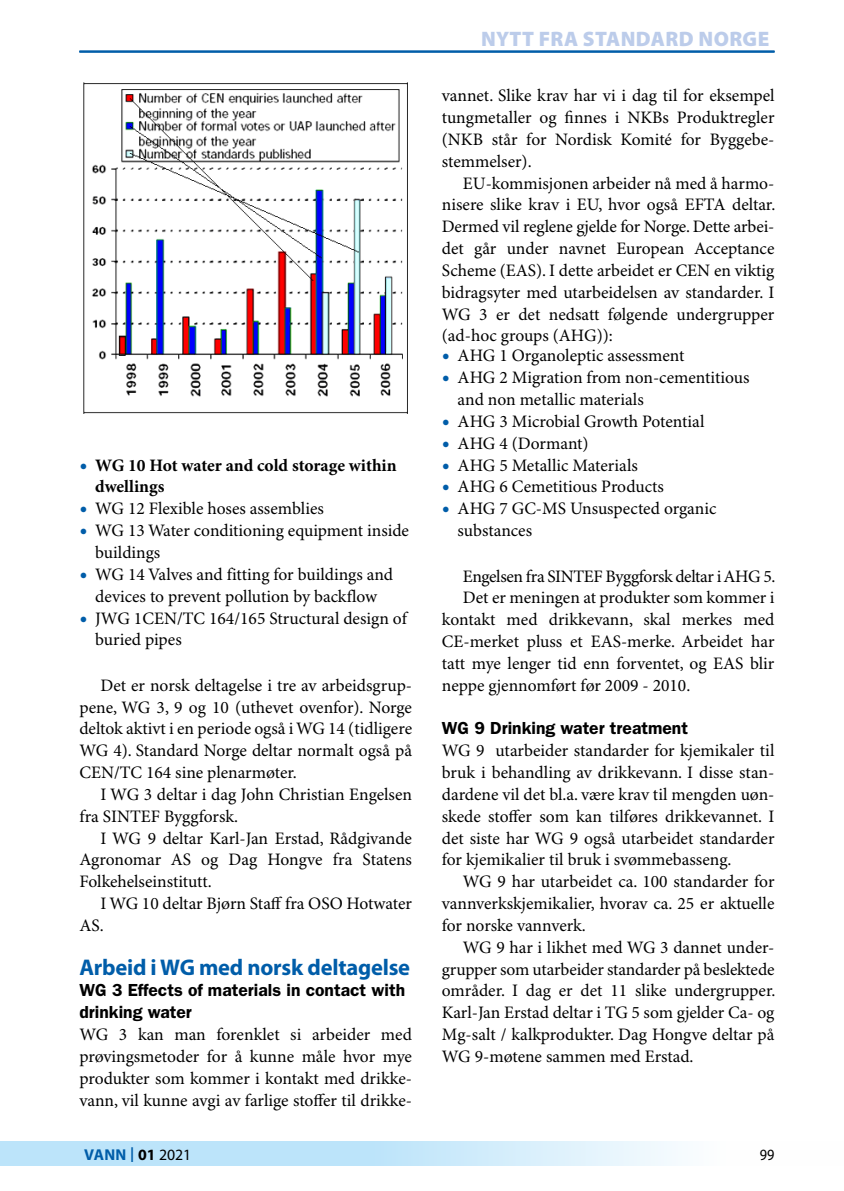
<style>
.page{position:relative;width:844px;height:1191px;background:#fff}
.page>*{position:absolute;margin:0;border:0;box-sizing:border-box;transform-origin:0 0}
.t1{font:700 22.75px "Myriad Pro";letter-spacing:-.01em;color:#005da9}
.t2{font:900 21px "Myriad Pro";letter-spacing:.02em;color:#bcccea}
.t3{font:17.5px/21.9px "Minion Pro";color:#000}
.t4{font:600 17.5px/21.9px "Franklin Gothic";color:#000}
.t5{font:700 17.5px/21.9px "Minion Pro";color:#000}
.t6{font:17.5px "Minion Pro";letter-spacing:-.02em;color:#000}
.t7{font:700 15.75px "Myriad Pro";letter-spacing:.01em;color:#005da9}
.t8{font:15.75px "Myriad Pro";color:#000;scale:.9 1}
.s1{font-weight:400;font-size:21px;color:#005da9}
.s2{font-size:21px;color:#005da9}
.s3{font-weight:400;font-size:21.88px}
.s4{color:#000}
.s5{font-weight:400;color:#000}
</style>
<div class="page">
<svg style="left:1px;top:1141px;width:675px;height:25px;background:#c8e8fa"></svg>
<svg style="left:0;top:1141px;width:1px;height:25px"></svg>
<hr style="left:79px;top:51px;width:695px;height:1px;background:#005da9">
<img style="left:83px;top:82px;width:325px;height:332px">
<p class="t5" style="left:95px;top:455px;width:303px;text-indent:-16px"><span class="s1">•</span> WG 10 Hot water and cold storage within dwellings</p>
<p class="t3" style="left:79px;top:498px;width:246px"><span class="s2">•</span> WG 12 Flexible hoses assemblies</p>
<p class="t3" style="left:95px;top:520px;width:315px;text-indent:-16px"><span class="s2">•</span> WG 13 Water conditioning equipment inside buildings</p>
<p class="t3" style="left:79px;top:564px;width:315px;text-align:center"><span class="s2">•</span> WG 14 Valves and fitting for buildings and devices to prevent pollution by backflow</p>
<p class="t3" style="left:95px;top:607px;width:313px;text-indent:-16px"><span class="s2">•</span> JWG 1CEN/TC 164/165 Structural design of buried pipes</p>
<p class="t3" style="left:79px;top:675px;width:334px;text-align:justify;text-indent:21px">Det er norsk deltagelse i tre av arbeidsgrup&shy;pene, WG 3, 9 og 10 (uthevet ovenfor). Norge deltok aktivt i en periode også i WG 14 (tidligere WG 4). Standard Norge deltar normalt også på CEN/TC 164 sine plenarmøter.</p>
<p class="t3" style="left:79px;top:784px;width:334px;text-indent:21px">I WG 3 deltar i dag John Christian Engelsen fra SINTEF Byggforsk.</p>
<p class="t3" style="left:79px;top:827px;width:334px;text-align:justify;text-indent:21px">I WG 9 deltar Karl-Jan Erstad, Rådgivande Agronomar AS og Dag Hongve fra Statens Folkehelseinstitutt.</p>
<p class="t3" style="left:79px;top:893px;width:334px;text-indent:21px">I WG 10 deltar Bjørn Staff fra OSO Hotwater<br>AS.</p>
<h1 class="t1" style="left:79px;top:954px;width:332px">Arbeid i WG med norsk deltagelse</h1>
<p class="t4" style="left:79px;top:979px;width:327px">WG 3 Effects of materials in contact with drinking water</p>
<p class="t3" style="left:79px;top:1024px;width:334px;text-align:justify">WG 3 kan man forenklet si arbeider med prøvingsmetoder for å kunne måle hvor mye produkter som kommer i kontakt med drikke&shy;vann, vil kunne avgi av farlige stoffer til drikke-</p>
<p class="t2" style="left:481px;top:27px;width:289px">NYTT FRA STANDARD NORGE</p>
<p class="t2" style="left:459px;top:27px;width:311px">FAGFELLEVURDERTE ARTIKLER</p>
<p class="t3" style="left:441px;top:85px;width:334px;text-align:justify">vannet. Slike krav har vi i dag til for eksempel tungmetaller og finnes i NKBs Produktregler (NKB står for Nordisk Komité for Byggebe&shy;stemmelser).</p>
<p class="t3" style="left:441px;top:173px;width:335px;text-indent:21px">EU-kommisjonen arbeider nå med å harmo&shy;nisere slike krav i EU, hvor også EFTA deltar.<br>Dermed vil reglene gjelde for Norge. Dette arbei&shy;det går under navnet European Acceptance Scheme (EAS). I dette arbeidet er CEN en viktig bidragsyter med utarbeidelsen av standarder. I WG 3 er det nedsatt følgende undergrupper (ad-hoc groups (AHG)):</p>
<p class="t3" style="left:441px;top:346px;width:244px"><span class="s2">•</span> AHG 1 Organoleptic assessment</p>
<p class="t3" style="left:457px;top:367px;width:293px;text-indent:-16px"><span class="s2">•</span> AHG 2 Migration from non-cementitious and non metallic materials</p>
<p class="t3" style="left:441px;top:411px;width:264px"><span class="s2">•</span> AHG 3 Microbial Growth Potential</p>
<p class="t3" style="left:441px;top:433px;width:148px"><span class="s2">•</span> AHG 4 (Dormant)</p>
<p class="t3" style="left:441px;top:455px;width:197px"><span class="s2">•</span> AHG 5 Metallic Materials</p>
<p class="t3" style="left:441px;top:477px;width:223px"><span class="s2">•</span> AHG 6 Cemetitious Products</p>
<p class="t3" style="left:457px;top:498px;width:260px;text-indent:-16px"><span class="s2">•</span> AHG 7 GC-MS Unsuspected organic substances</p>
<p class="t6" style="left:462px;top:565px;width:314px">Engelsen fra SINTEF Byggforsk deltar i AHG 5.</p>
<p class="t3" style="left:462px;top:587px;width:313px">Det er meningen at produkter som kommer i</p>
<p class="t3" style="left:441px;top:609px;width:334px">kontakt med drikkevann, skal merkes med</p>
<p class="t3" style="left:441px;top:631px;width:334px">CE-merket pluss et EAS-merke. Arbeidet har</p>
<p class="t3" style="left:441px;top:653px;width:334px">tatt mye lenger tid enn forventet, og EAS blir</p>
<p class="t3" style="left:441px;top:675px;width:250px">neppe gjennomført før 2009 - 2010.</p>
<p class="t4" style="left:441px;top:717px;width:248px">WG 9 Drinking water treatment</p>
<p class="t3" style="left:441px;top:740px;width:334px;text-align:justify">WG 9 utarbeider standarder for kjemikaler til bruk i behandling av drikkevann. I disse stan&shy;dardene vil det bl.a. være krav til mengden uøn&shy;skede stoffer som kan tilføres drikkevannet. I det siste har WG 9 også utarbeidet standarder for kjemikalier til bruk i svømmebasseng.</p>
<p class="t3" style="left:441px;top:871px;width:334px;text-align:justify;text-indent:21px">WG 9 har utarbeidet ca. 100 standarder for vannverkskjemikalier, hvorav ca. 25 er aktuelle for norske vannverk.</p>
<p class="t3" style="left:441px;top:937px;width:335px;text-align:justify;text-indent:21px">WG 9 har i likhet med WG 3 dannet under&shy;grupper som utarbeider standarder på beslektede områder. I dag er det 11 slike undergrupper.<br>Karl-Jan Erstad deltar i TG 5 som gjelder Ca- og Mg-salt / kalkprodukter. Dag Hongve deltar på WG 9-møtene sammen med Erstad.</p>
<p class="t7" style="left:84px;top:1146px;width:109px">VANN <span class="s3">I</span> <span class="s4">01</span> <span class="s5">2021</span></p>
<p class="t8" style="left:759px;top:1146px;width:18px">99</p>
</div>
